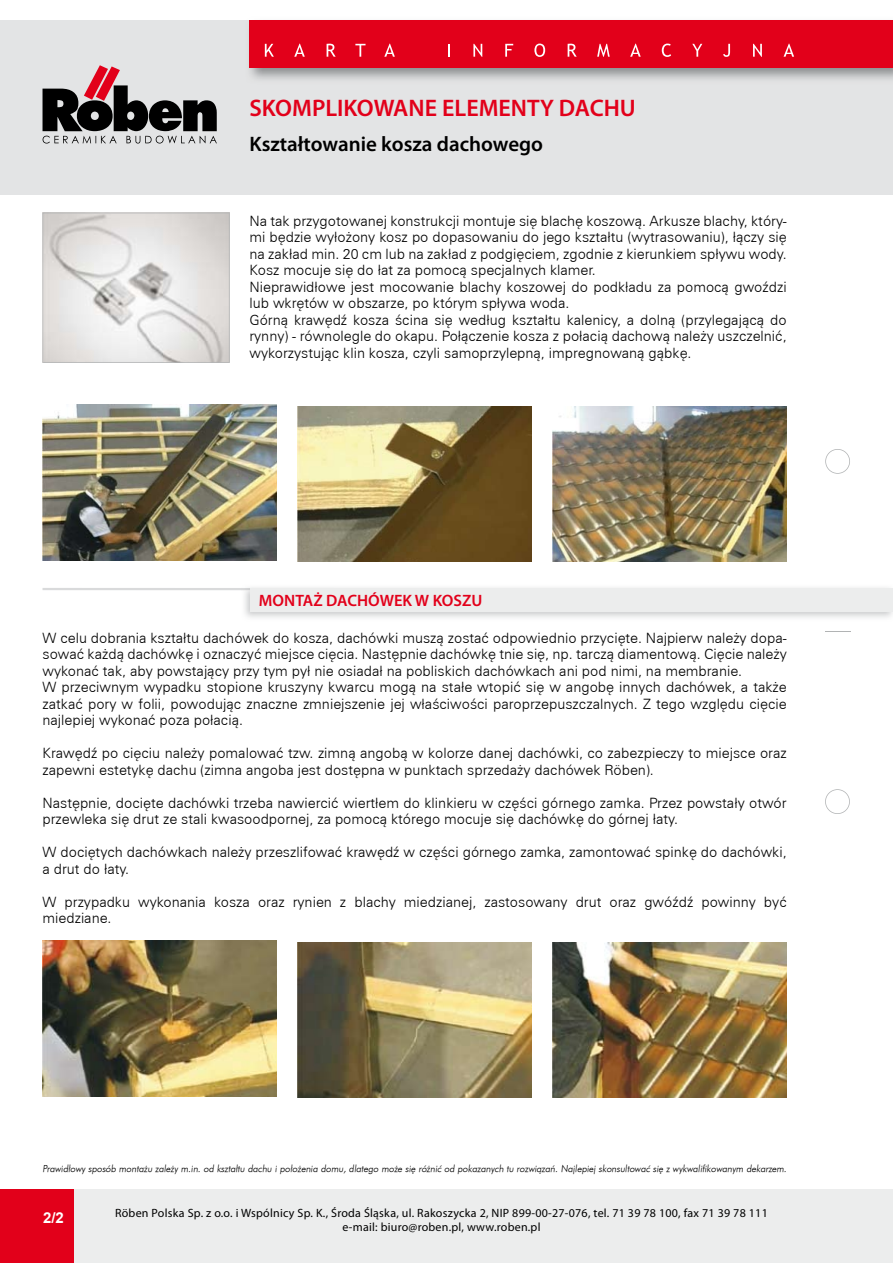
<style>
.page{position:relative;width:893px;height:1263px;background:#fff}
.page>*{position:absolute;margin:0;border:0;box-sizing:border-box;transform-origin:0 0}
.t1{font:600 24px "Myriad Pro";color:#e2001a}
.t2{font:600 21px "Myriad Pro";color:#000}
.t3{font:600 16.5px "Myriad Pro";color:#e2001a}
.t4{font:700 15px "Arial";color:#fff}
.t5{font:14.25px/16.5px "Zurich Lt AT";color:#000}
.t6{font:12px/14.4px "Myriad Pro";letter-spacing:.02em;color:#000;text-align:center}
.t7{font:9.75px "Futura Lt AT Italic";letter-spacing:-.01em;color:#000}
</style>
<div class="page">
<hr style="left:43px;top:588px;width:786px;height:2px;background:#d9dadb">
<div style="left:251px;top:588px;width:642px;height:24px;background:#eceded"></div>
<div style="left:0;top:20px;width:893px;height:175px;background:#e3e4e5"></div>
<img style="left:249px;top:20px;width:644px;height:60px">
<div style="left:250px;top:20px;width:643px;height:48px;background:#e2001a"></div>
<svg style="left:265px;top:44px;width:9px;height:13px"></svg>
<svg style="left:294px;top:44px;width:11px;height:13px"></svg>
<svg style="left:327px;top:44px;width:9px;height:13px"></svg>
<svg style="left:355px;top:44px;width:11px;height:13px"></svg>
<svg style="left:384px;top:44px;width:11px;height:13px"></svg>
<svg style="left:448px;top:44px;width:2px;height:13px"></svg>
<svg style="left:473px;top:44px;width:9px;height:13px"></svg>
<svg style="left:505px;top:44px;width:8px;height:13px"></svg>
<svg style="left:534px;top:44px;width:11px;height:13px"></svg>
<svg style="left:568px;top:44px;width:9px;height:13px"></svg>
<svg style="left:597px;top:44px;width:13px;height:13px"></svg>
<svg style="left:630px;top:44px;width:11px;height:13px"></svg>
<svg style="left:662px;top:44px;width:9px;height:13px"></svg>
<svg style="left:692px;top:44px;width:10px;height:13px"></svg>
<svg style="left:723px;top:44px;width:7px;height:13px"></svg>
<svg style="left:753px;top:44px;width:9px;height:13px"></svg>
<svg style="left:784px;top:44px;width:10px;height:13px"></svg>
<svg style="left:43px;top:65px;width:174px;height:79px"></svg>
<div style="left:0;top:1189px;width:893px;height:74px;background:#eceded"></div>
<div style="left:0;top:1189px;width:74px;height:74px;background:#e2001a"></div>
<svg style="left:825px;top:449px;width:25px;height:25px"></svg>
<svg style="left:825px;top:789px;width:25px;height:25px"></svg>
<svg style="left:825px;top:631px;width:25px;height:1px"></svg>
<svg style="left:43px;top:213px;width:187px;height:150px"></svg>
<img style="left:43px;top:405px;width:233px;height:155px">
<img style="left:298px;top:406px;width:233px;height:156px">
<img style="left:553px;top:406px;width:234px;height:156px">
<img style="left:43px;top:941px;width:233px;height:155px">
<img style="left:298px;top:942px;width:233px;height:156px">
<img style="left:553px;top:942px;width:234px;height:156px">
<h1 class="t1" style="left:249px;top:93px;width:388px">SKOMPLIKOWANE ELEMENTY DACHU</h1>
<h2 class="t2" style="left:249px;top:131px;width:295px">Kształtowanie kosza dachowego</h2>
<p class="t5" style="left:249px;top:212px;width:539px">Na tak przygotowanej konstrukcji montuje się blachę koszową. Arkusze blachy, który&shy;mi będzie wyłożony kosz po dopasowaniu do jego kształtu (wytrasowaniu), łączy się na zakład min. 20 cm lub na zakład z podgięciem, zgodnie z kierunkiem spływu wody.<br>Kosz mocuje się do łat za pomocą specjalnych klamer.<br>Nieprawidłowe jest mocowanie blachy koszowej do podkładu za pomocą gwoździ lub wkrętów w obszarze, po którym spływa woda.<br>Górną krawędź kosza ścina się według kształtu kalenicy, a dolną (przylegającą do rynny) - równolegle do okapu. Połączenie kosza z połacią dachową należy uszczelnić, wykorzystując klin kosza, czyli samoprzylepną, impregnowaną gąbkę.</p>
<p class="t3" style="left:259px;top:589px;width:225px">MONTAŻ DACHÓWEK W KOSZU</p>
<p class="t5" style="left:43px;top:629px;width:746px">W celu dobrania kształtu dachówek do kosza, dachówki muszą zostać odpowiednio przycięte. Najpierw należy dopa&shy;sować każdą dachówkę i oznaczyć miejsce cięcia. Następnie dachówkę tnie się, np. tarczą diamentową. Cięcie należy wykonać tak, aby powstający przy tym pył nie osiadał na pobliskich dachówkach ani pod nimi, na membranie.<br>W przeciwnym wypadku stopione kruszyny kwarcu mogą na stałe wtopić się w angobę innych dachówek, a także zatkać pory w folii, powodując znaczne zmniejszenie jej właściwości paroprzepuszczalnych. Z tego względu cięcie najlepiej wykonać poza połacią.</p>
<p class="t5" style="left:43px;top:745px;width:746px">Krawędź po cięciu należy pomalować tzw. zimną angobą w kolorze danej dachówki, co zabezpieczy to miejsce oraz zapewni estetykę dachu (zimna angoba jest dostępna w punktach sprzedaży dachówek Röben).</p>
<p class="t5" style="left:43px;top:794px;width:746px">Następnie, docięte dachówki trzeba nawiercić wiertłem do klinkieru w części górnego zamka. Przez powstały otwór przewleka się drut ze stali kwasoodpornej, za pomocą którego mocuje się dachówkę do górnej łaty.</p>
<p class="t5" style="left:43px;top:844px;width:746px">W dociętych dachówkach należy przeszlifować krawędź w części górnego zamka, zamontować spinkę do dachówki, a drut do łaty.</p>
<p class="t5" style="left:43px;top:893px;width:746px">W przypadku wykonania kosza oraz rynien z blachy miedzianej, zastosowany drut oraz gwóźdź powinny być miedziane.</p>
<p class="t7" style="left:43px;top:1163px;width:746px">Prawidłowy sposób montażu zależy m.in. od kształtu dachu i położenia domu, dlatego może się różnić od pokazanych tu rozwiązań. Najlepiej skonsultować się z wykwalifikowanym dekarzem.</p>
<p class="t4" style="left:43px;top:1207px;width:22px">2/2</p>
<p class="t6" style="left:115px;top:1205px;width:654px">Röben Polska Sp. z o.o. i Wspólnicy Sp. K., Środa Śląska, ul. Rakoszycka 2, NIP 899-00-27-076, tel. 71 39 78 100, fax 71 39 78 111 e-mail: biuro@roben.pl, www.roben.pl</p>
</div>
